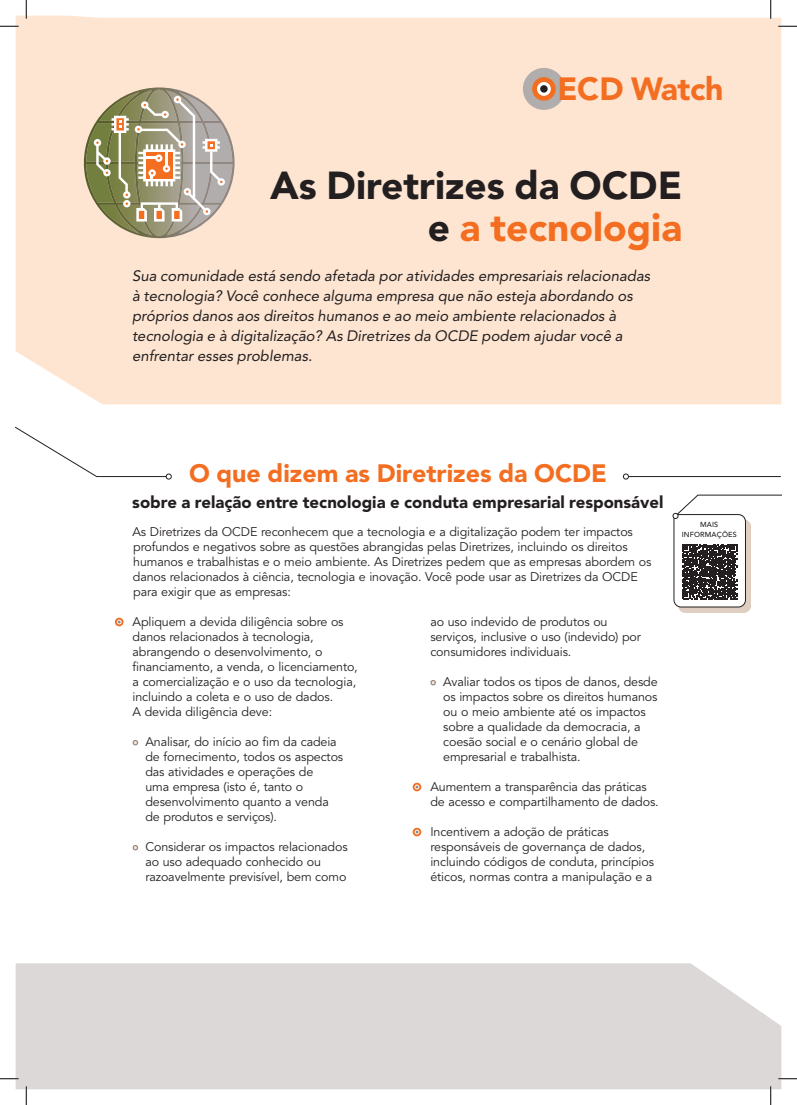
<style>
.page{position:relative;width:797px;height:1105px;background:#fff}
.page>*{position:absolute;margin:0;border:0;box-sizing:border-box;transform-origin:0 0}
.t1{font:900 38.75px/41.2px "Avenir LT Std";color:#231f20;text-align:right}
.t2{font:900 31.88px "Avenir LT Std";letter-spacing:-.01em;color:#f36e21}
.t3{font:900 25px "Avenir LT Std";color:#f36e21}
.t4{font:900 16.75px "Avenir LT Std";color:#231f20}
.t5{font:italic 15px/20px "Avenir LT Std";color:#231f20}
.t6{font:12.5px/15px "Avenir LT Std";letter-spacing:-.01em;color:#231f20}
.t7{font:500 7.25px/10px "Avenir LT Std";letter-spacing:.02em;color:#231f20;text-align:center}
.s1{color:#f36e21}
</style>
<div class="page">
<div style="left:16px;top:16px;width:765px;height:388px;background:#fee5d2"></div>
<div style="left:16px;top:963px;width:765px;height:126px;background:#dbd8d7"></div>
<svg style="left:115px;top:618px;width:8px;height:8px"></svg>
<svg style="left:117px;top:620px;width:5px;height:4px"></svg>
<svg style="left:133px;top:740px;width:5px;height:5px"></svg>
<svg style="left:133px;top:845px;width:5px;height:5px"></svg>
<svg style="left:430px;top:680px;width:6px;height:5px"></svg>
<svg style="left:412px;top:783px;width:9px;height:8px"></svg>
<svg style="left:414px;top:785px;width:5px;height:4px"></svg>
<svg style="left:412px;top:828px;width:9px;height:8px"></svg>
<svg style="left:414px;top:830px;width:5px;height:4px"></svg>
<div style="left:523px;top:68px;width:42px;height:42px;background:#b2adad;border-radius:50%"></div>
<div style="left:532px;top:77px;width:23px;height:24px;background:#f36e21;border-radius:50%"></div>
<svg style="left:537px;top:82px;width:14px;height:14px"></svg>
<div style="left:540px;top:85px;width:7px;height:8px;background:#231f20;border-radius:50%"></div>
<svg style="left:84px;top:87px;width:150px;height:151px;background:#bab097"></svg>
<hr style="left:626px;top:476px;width:154px;height:1px;background:#231f20">
<svg style="left:623px;top:474px;width:5px;height:5px"></svg>
<svg style="left:16px;top:427px;width:155px;height:52px"></svg>
<img style="left:678px;top:607px;width:72px;height:5px">
<svg style="left:672px;top:495px;width:109px;height:112px"></svg>
<div style="left:681px;top:521px;width:56px;height:16px;background:#fff"></div>
<svg style="left:0;top:25px;width:19px;height:2px"></svg>
<svg style="left:778px;top:25px;width:19px;height:2px"></svg>
<svg style="left:0;top:1078px;width:19px;height:1px"></svg>
<svg style="left:778px;top:1078px;width:19px;height:1px"></svg>
<svg style="left:25px;top:0;width:2px;height:19px"></svg>
<svg style="left:25px;top:1086px;width:2px;height:19px"></svg>
<svg style="left:770px;top:0;width:1px;height:19px"></svg>
<svg style="left:770px;top:1086px;width:1px;height:19px"></svg>
<h2 class="t2" style="left:557px;top:70px;width:167px">ECD Watch</h2>
<h1 class="t1" style="left:270px;top:165px;width:413px">As Diretrizes da OCDE e <span class="s1">a tecnologia</span></h1>
<p class="t5" style="left:132px;top:266px;width:520px">Sua comunidade está sendo afetada por atividades empresariais relacionadas à tecnologia? Você conhece alguma empresa que não esteja abordando os próprios danos aos direitos humanos e ao meio ambiente relacionados à tecnologia e à digitalização? As Diretrizes da OCDE podem ajudar você a enfrentar esses problemas.</p>
<h3 class="t3" style="left:189px;top:459px;width:419px">O que dizem as Diretrizes da OCDE</h3>
<h3 class="t4" style="left:132px;top:492px;width:532px">sobre a relação entre tecnologia e conduta empresarial responsável</h3>
<p class="t6" style="left:132px;top:525px;width:520px">As Diretrizes da OCDE reconhecem que a tecnologia e a digitalização podem ter impactos profundos e negativos sobre as questões abrangidas pelas Diretrizes, incluindo os direitos humanos e trabalhistas e o meio ambiente. As Diretrizes pedem que as empresas abordem os danos relacionados à ciência, tecnologia e inovação. Você pode usar as Diretrizes da OCDE para exigir que as empresas:</p>
<p class="t6" style="left:133px;top:615px;width:227px">Apliquem a devida diligência sobre os danos relacionados à tecnologia, abrangendo o desenvolvimento, o financiamento, a venda, o licenciamento, a comercialização e o uso da tecnologia, incluindo a coleta e o uso de dados.<br>A devida diligência deve:</p>
<p class="t6" style="left:145px;top:735px;width:199px">Analisar, do início ao fim da cadeia de fornecimento, todos os aspectos das atividades e operações de<br>uma empresa (isto é, tanto o desenvolvimento quanto a venda de produtos e serviços).</p>
<p class="t6" style="left:145px;top:840px;width:204px">Considerar os impactos relacionados ao uso adequado conhecido ou razoavelmente previsível, bem como</p>
<p class="t6" style="left:430px;top:615px;width:212px">ao uso indevido de produtos ou serviços, inclusive o uso (indevido) por consumidores individuais.</p>
<p class="t6" style="left:443px;top:675px;width:216px">Avaliar todos os tipos de danos, desde os impactos sobre os direitos humanos ou o meio ambiente até os impactos sobre a qualidade da democracia, a coesão social e o cenário global de empresarial e trabalhista.</p>
<p class="t6" style="left:430px;top:780px;width:230px">Aumentem a transparência das práticas de acesso e compartilhamento de dados.</p>
<p class="t6" style="left:430px;top:825px;width:225px">Incentivem a adoção de práticas responsáveis de governança de dados, incluindo códigos de conduta, princípios éticos, normas contra a manipulação e a</p>
<p class="t7" style="left:681px;top:520px;width:57px">MAIS<br>INFORMAÇÕES</p>
</div>
